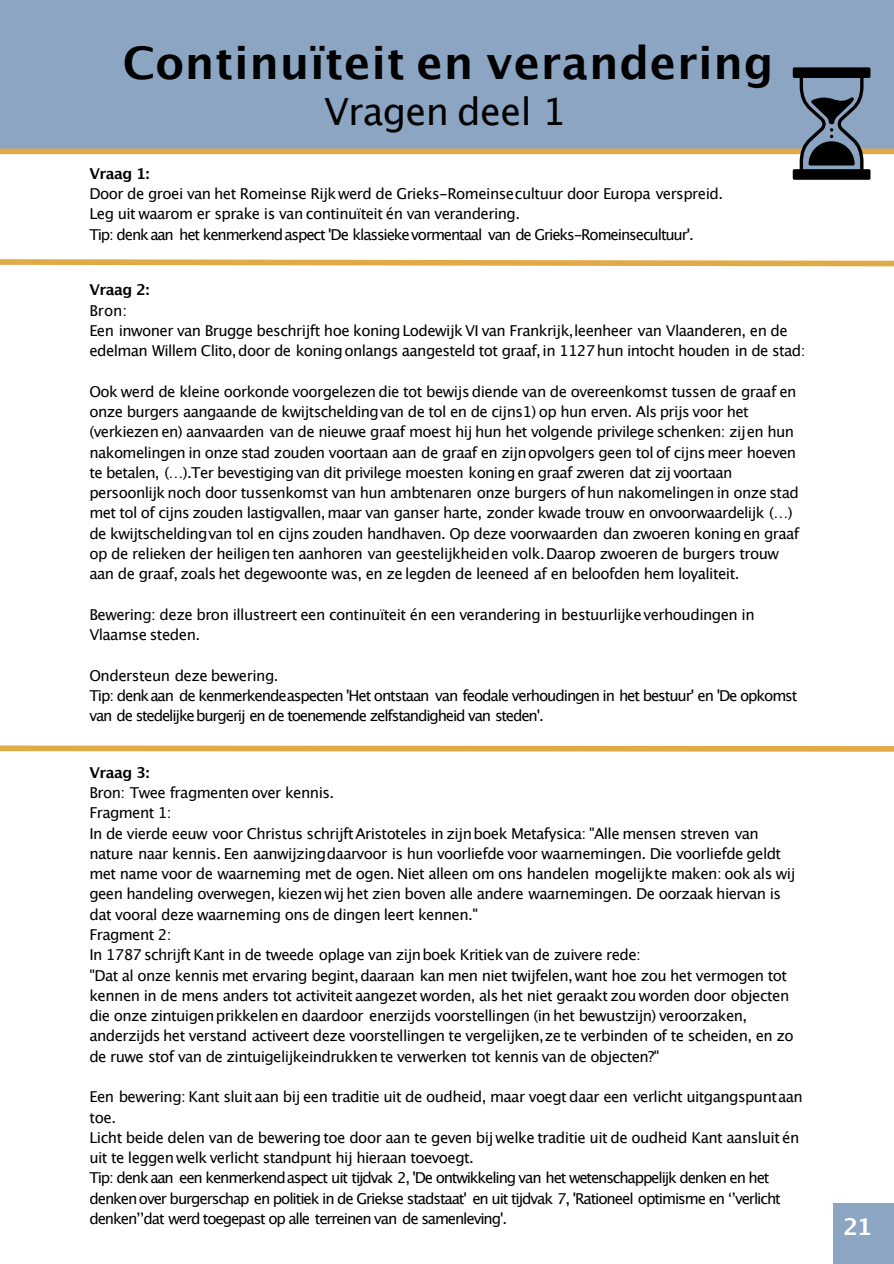
<style>
.page{position:relative;width:894px;height:1264px;background:#fff}
.page>*{position:absolute;margin:0;border:0;box-sizing:border-box;transform-origin:0 0}
.t1{font:700 45px "Lucida Grande";letter-spacing:.015em;color:#000}
.t2{font:37.5px "Lucida Grande";letter-spacing:-.02em;color:#000}
.t3{font:700 23.25px "Lucida Grande";color:#fff}
.t4{font:15px/20.2px "Lucida Grande";letter-spacing:-.04em;color:#000}
.t5{font:15px/20.2px "Lucida Grande";letter-spacing:-.075em;color:#000}
.t6{font:700 15px "Lucida Grande";letter-spacing:-.035em;color:#000}
</style>
<div class="page">
<div style="left:832px;top:1202px;width:61px;height:61px;background:#8ba5c3"></div>
<svg style="left:0;top:259px;width:893px;height:8px"></svg>
<svg style="left:0;top:745px;width:893px;height:7px;background:#e7b96a"></svg>
<div style="left:0;top:0;width:893px;height:152px;background:#8ba5c3"></div>
<div style="left:0;top:148px;width:893px;height:6px;background:#e2a947"></div>
<svg style="left:792px;top:67px;width:78px;height:113px"></svg>
<h1 class="t1" style="left:123px;top:44px;width:652px">Continuïteit en verandering</h1>
<h2 class="t2" style="left:324px;top:95px;width:243px">Vragen deel 1</h2>
<p class="t6" style="left:89px;top:167px;width:61px">Vraag 1:</p>
<p class="t4" style="left:89px;top:184px;width:635px">Door de groei van het Romeinse Rĳkwerd de Grieks-Romeinsecultuur door Europa verspreid.<br>Leg uit waarom er sprake is van continuïteit én van verandering.<br>Tip: denk aan het kenmerkendaspect 'De klassieke vormentaal van de Grieks-Romeinsecultuur'.</p>
<p class="t6" style="left:89px;top:283px;width:61px">Vraag 2:</p>
<p class="t4" style="left:89px;top:301px;width:717px">Bron:<br>Een inwoner van Brugge beschrĳft hoe koning Lodewĳk VI van Frankrĳk,leenheer van Vlaanderen, en de edelman Willem Clito, door de koningonlangs aangesteld tot graaf,in 1127hun intocht houden in de stad:</p>
<p class="t4" style="left:89px;top:382px;width:711px">Ook werd de kleine oorkonde voorgelezen die tot bewĳs diende van de overeenkomst tussen de graaf en onze burgers aangaande de kwĳtscheldingvan de tol en de cĳns1) op hun erven. Als prĳs voor het (verkiezen en) aanvaarden van de nieuwe graaf moest hĳ hun het volgende privilege schenken: zĳen hun nakomelingen in onze stad zouden voortaan aan de graaf en zĳnopvolgers geen tol of cĳns meer hoeven te betalen, (…).Ter bevestiging van dit privilege moesten koning en graaf zweren dat zĳ voortaan persoonlĳk noch door tussenkomst van hun ambtenaren onze burgers of hun nakomelingen in onze stad met tol of cĳns zouden lastigvallen, maar van ganser harte, zonder kwade trouw en onvoorwaardelĳk (…) de kwĳtscheldingvan tol en cĳns zouden handhaven. Op deze voorwaarden dan zwoeren koning en graaf op de relieken der heiligen ten aanhoren van geestelĳkheiden volk.Daarop zwoeren de burgers trouw aan de graaf, zoals het degewoonte was, en ze legden de leeneed af en beloofden hem loyaliteit.</p>
<p class="t4" style="left:89px;top:605px;width:666px">Bewering: deze bron illustreert een continuïteit én een verandering in bestuurlĳkeverhoudingen in<br>Vlaamse steden.</p>
<p class="t5" style="left:89px;top:666px;width:709px">Ondersteun deze bewering.<br>Tip: denkaan de kenmerkendeaspecten 'Het ontstaan van feodale verhoudingen in het bestuur' en 'De opkomst van de stedelijke burgerij en de toenemende zelfstandigheid van steden'.</p>
<p class="t6" style="left:89px;top:766px;width:61px">Vraag 3:</p>
<p class="t4" style="left:89px;top:783px;width:707px">Bron: Twee fragmenten over kennis.<br>Fragment 1:<br>In de vierde eeuw voor Christus schrĳft Aristoteles in zĳnboek Metafysica: "Alle mensen streven van nature naar kennis. Een aanwĳzingdaarvoor is hun voorliefde voor waarnemingen. Die voorliefde geldt met name voor de waarneming met de ogen. Niet alleen om ons handelen mogelĳkte maken: ook als wĳ geen handeling overwegen, kiezen wĳ het zien boven alle andere waarnemingen. De oorzaak hiervan is dat vooral deze waarneming ons de dingen leert kennen."<br>Fragment 2:<br>In 1787 schrĳft Kant in de tweede oplage van zĳnboek Kritiek van de zuivere rede:<br>"Dat al onze kennis met ervaring begint,daaraan kan men niet twĳfelen, want hoe zou het vermogen tot kennen in de mens anders tot activiteit aangezet worden, als het niet geraakt zou worden door objecten die onze zintuigenprikkelen en daardoor enerzĳds voorstellingen (in het bewustzĳn) veroorzaken, anderzĳds het verstand activeert deze voorstellingen te vergelĳken,ze te verbinden of te scheiden, en zo de ruwe stof van de zintuigelĳkeindrukken te verwerken tot kennis van de objecten?"</p>
<p class="t5" style="left:89px;top:1087px;width:714px">Een bewering: Kant sluit aan bĳ een traditie uit de oudheid, maar voegt daar een verlicht uitgangspuntaan toe.<br>Licht beide delen van de bewering toe door aan te geven bĳ welke traditie uit de oudheid Kant aansluit én uit te leggen welk verlicht standpunt hĳ hieraan toevoegt.<br>Tip: denk aan een kenmerkendaspect uit tijdvak 2, 'De ontwikkeling van het wetenschappelijk denken en het denken over burgerschap en politiek in de Griekse stadstaat' en uit tijdvak 7, 'Rationeel optimisme en ʻʼverlicht denkenʼʼdat werd toegepast op alle terreinen van de samenleving'.</p>
<h3 class="t3" style="left:842px;top:1216px;width:30px">21</h3>
<h3 class="t3" style="left:859px;top:1228px;width:18px">X974</h3>
</div>
